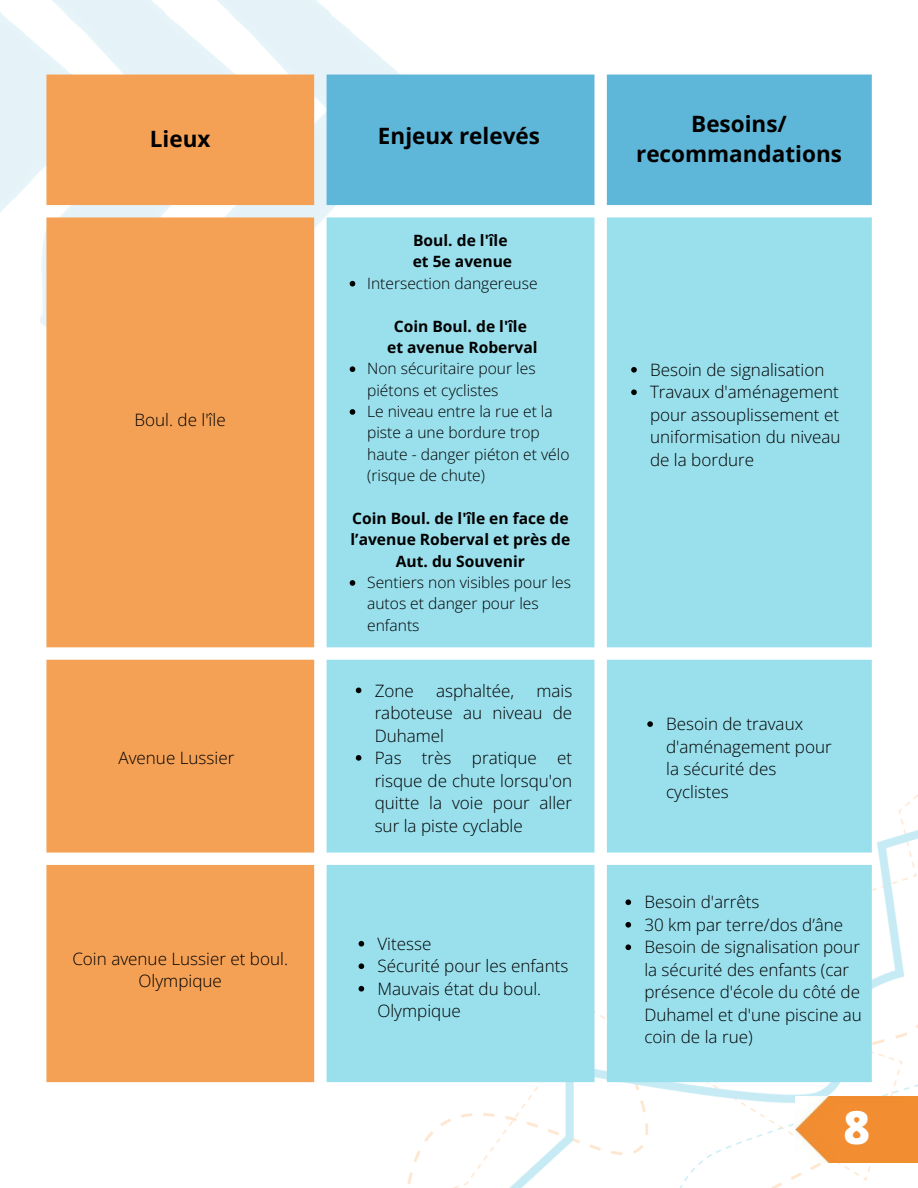
<style>
.page{position:relative;width:918px;height:1188px;background:#fff}
.page>*{position:absolute;margin:0;border:0;box-sizing:border-box;transform-origin:0 0}
.t1{font:800 45.45px "Open Sans";color:#fff}
.t2{font:700 22.5px/30.3px "Open Sans";color:#000;text-align:center}
.t3{font:300 17.1px/22.5px "Open Sans";color:#000}
.t4{font:300 15.6px/21.3px "Open Sans";color:#000}
.t5{font:700 15.6px/21.3px "Open Sans";color:#000;text-align:center}
</style>
<div class="page">
<img style="left:0;top:0;width:688px;height:363px">
<img style="left:86px;top:768px;width:832px;height:420px">
<img style="left:795px;top:1096px;width:123px;height:67px">
<svg style="left:46px;top:75px;width:268px;height:1007px;background:#f4ae6d"></svg>
<div style="left:327px;top:75px;width:545px;height:130px;background:#5eb6d8"></div>
<div style="left:327px;top:217px;width:545px;height:865px;background:#99dfec"></div>
<svg style="left:359px;top:941px;width:5px;height:6px"></svg>
<svg style="left:359px;top:963px;width:5px;height:6px"></svg>
<svg style="left:359px;top:986px;width:5px;height:6px"></svg>
<svg style="left:356px;top:688px;width:5px;height:5px"></svg>
<svg style="left:356px;top:755px;width:5px;height:6px"></svg>
<svg style="left:350px;top:281px;width:5px;height:6px"></svg>
<svg style="left:350px;top:366px;width:5px;height:6px"></svg>
<svg style="left:350px;top:409px;width:5px;height:6px"></svg>
<svg style="left:350px;top:580px;width:5px;height:6px"></svg>
<svg style="left:647px;top:721px;width:6px;height:6px"></svg>
<svg style="left:625px;top:899px;width:6px;height:6px"></svg>
<svg style="left:625px;top:922px;width:6px;height:6px"></svg>
<svg style="left:625px;top:944px;width:6px;height:6px"></svg>
<svg style="left:631px;top:367px;width:6px;height:6px"></svg>
<svg style="left:631px;top:389px;width:6px;height:6px"></svg>
<p class="t2" style="left:150px;top:123px;width:62px">Lieux</p>
<p class="t2" style="left:378px;top:120px;width:164px">Enjeux relevés</p>
<p class="t5" style="left:413px;top:229px;width:96px">Boul. de l'île</p>
<p class="t5" style="left:413px;top:251px;width:101px">et 5e avenue</p>
<p class="t4" style="left:367px;top:272px;width:172px">Intersection dangereuse</p>
<p class="t3" style="left:134px;top:408px;width:93px">Boul. de l'île</p>
<p class="t3" style="left:118px;top:746px;width:117px">Avenue Lussier</p>
<p class="t3" style="left:72px;top:947px;width:217px;text-align:center">Coin avenue Lussier et boul.<br>Olympique</p>
<p class="t5" style="left:394px;top:315px;width:135px">Coin Boul. de l'île</p>
<p class="t5" style="left:387px;top:336px;width:152px">et avenue Roberval</p>
<p class="t4" style="left:367px;top:358px;width:170px">Non sécuritaire pour les piétons et cyclistes</p>
<p class="t4" style="left:367px;top:400px;width:204px">Le niveau entre la rue et la piste a une bordure trop haute - danger piéton et vélo (risque de chute)</p>
<p class="t5" style="left:351px;top:507px;width:221px">Coin Boul. de l'île en face de l’avenue Roberval et près de<br>Aut. du Souvenir</p>
<p class="t4" style="left:367px;top:571px;width:205px">Sentiers non visibles pour les autos et danger pour les enfants</p>
<p class="t3" style="left:375px;top:679px;width:41px">Zone</p>
<p class="t3" style="left:436px;top:679px;width:80px">asphaltée,</p>
<p class="t3" style="left:375px;top:679px;width:199px;text-align:justify;text-indent:162px">mais raboteuse au niveau de Duhamel</p>
<p class="t3" style="left:375px;top:746px;width:199px;text-align:justify">Pas très pratique et risque de chute lorsqu'on quitte la voie pour aller sur la piste cyclable</p>
<p class="t3" style="left:377px;top:932px;width:56px">Vitesse</p>
<p class="t3" style="left:377px;top:955px;width:192px">Sécurité pour les enfants</p>
<p class="t3" style="left:377px;top:977px;width:165px">Mauvais état du boul.<br>Olympique</p>
<p class="t2" style="left:636px;top:108px;width:207px">Besoins/ recommandations</p>
<p class="t3" style="left:650px;top:358px;width:176px">Besoin de signalisation</p>
<p class="t3" style="left:650px;top:381px;width:192px;text-align:justify">Travaux d'aménagement pour assouplissement et uniformisation du niveau de la bordure</p>
<p class="t3" style="left:666px;top:712px;width:167px">Besoin de travaux d'aménagement pour la sécurité des cyclistes</p>
<p class="t3" style="left:644px;top:891px;width:117px">Besoin d'arrêts</p>
<p class="t3" style="left:644px;top:913px;width:201px">30 km par terre/dos d’âne</p>
<p class="t3" style="left:644px;top:936px;width:219px">Besoin de signalisation pour la sécurité des enfants (car présence d'école du côté de<br>Duhamel et d'une piscine au coin de la rue)</p>
<p class="t1" style="left:844px;top:1096px;width:28px">8</p>
</div>
